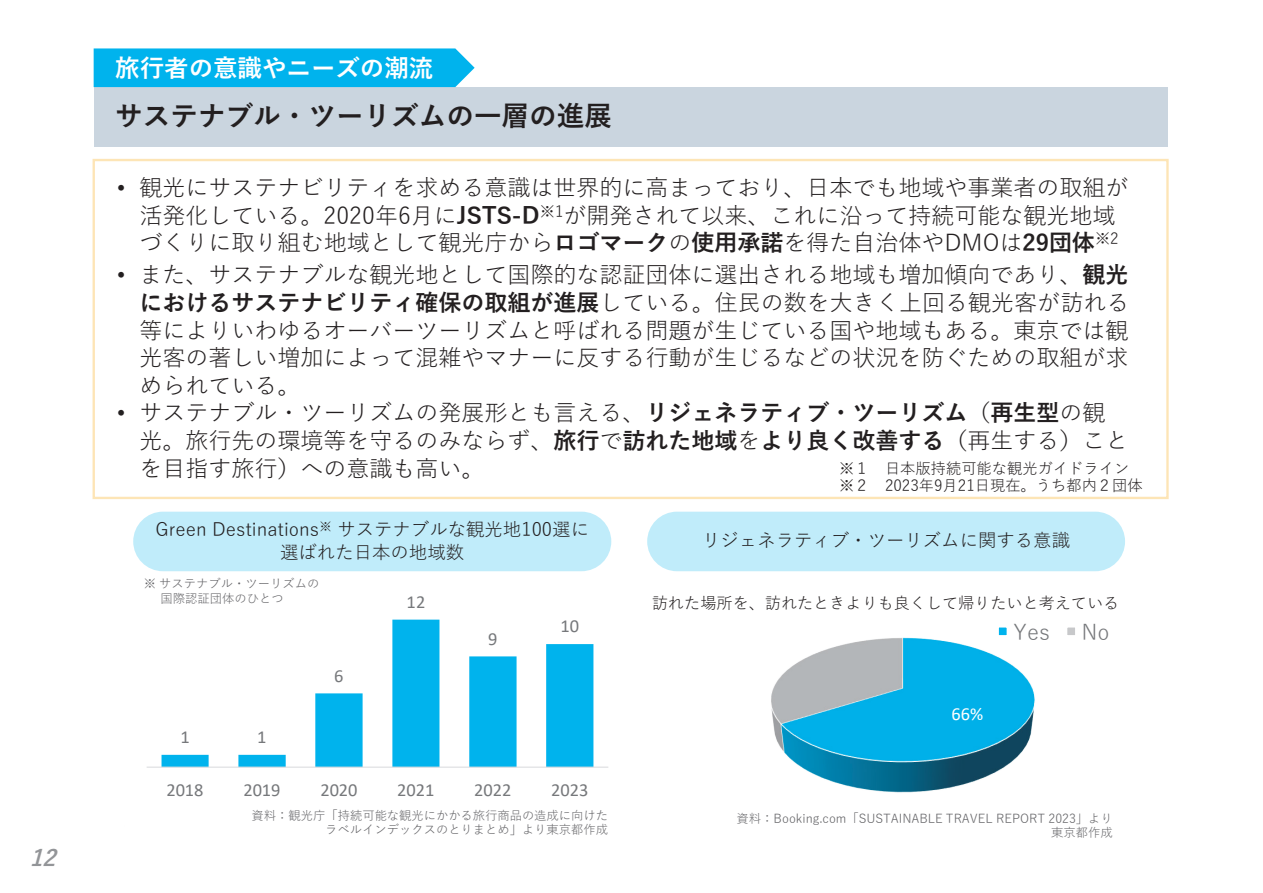
<style>
.page{position:relative;width:1263px;height:893px;background:#fff}
.page>*{position:absolute;margin:0;border:0;box-sizing:border-box;transform-origin:0 0}
.t1{font:700 27.6px "Yu Gothic";color:#231f20}
.t2{font:700 24.45px "Yu Gothic";color:#fff}
.t3{font:23.1px "Yu Gothic";color:#231f20}
.t4{font:22.95px/27.6px "Yu Gothic";color:#231f20;text-align:center}
.t5{font:italic 700 22.35px "Yu Go";color:#939598}
.t6{font:21.6px "Yu Gothic";color:#76787b}
.t7{font:18.45px/22px "Yu Gothic";color:#231f20;text-align:center}
.t8{font:18.45px "Calibri";color:#76787b}
.t9{font:18.45px "Calibri";color:#fff}
.t10{font:16.2px "Yu Gothic";color:#231f20}
.t11{font:15.3px/16.6px "Yu Gothic";color:#231f20}
.t12{font:12.3px/14.7px "Yu Gothic";color:#636366;text-align:right}
.s1{font-family:"Arial"}
.s2{font-weight:700}
</style>
<div class="page">
<div style="left:94px;top:87px;width:1073px;height:59px;background:#cad5df"></div>
<div style="left:94px;top:48px;width:381px;height:39px;background:#00b3ed"></div>
<div style="left:133px;top:512px;width:478px;height:59px;background:#c0ecfa;border-radius:30px"></div>
<img style="left:771px;top:637px;width:264px;height:156px">
<div style="left:997px;top:626px;width:11px;height:11px;background:#00b3ed"></div>
<div style="left:996px;top:624px;width:14px;height:14px;border:3px solid #fff"></div>
<div style="left:1066px;top:626px;width:10px;height:11px;background:#c7c8ca"></div>
<div style="left:1064px;top:624px;width:14px;height:14px;border:3px solid #fff"></div>
<div style="left:647px;top:512px;width:478px;height:59px;background:#c0ecfa;border-radius:30px"></div>
<svg style="left:162px;top:620px;width:431px;height:147px"></svg>
<hr style="left:147px;top:767px;width:461px;height:1px;background:#dcdddf">
<p class="t5" style="left:30px;top:845px;width:37px">12</p>
<p class="t2" style="left:115px;top:54px;width:320px">旅行者の意識やニーズの潮流</p>
<p class="t1" style="left:115px;top:100px;width:498px">サステナブル・ツーリズムの一層の進展</p>
<p class="t4" style="left:117px;top:171px;width:1013px"><span class="s1">•</span> 観光にサステナビリティを求める意識は世界的に高まっており、日本でも地域や事業者の取組が活発化している。2020年6月に<span class="s2">JSTS-D</span><sup>※1</sup>が開発されて以来、これに沿って持続可能な観光地域</p>
<p class="t3" style="left:140px;top:221px;width:981px">づくりに取り組む地域として観光庁から<span class="s2">ロゴマーク</span>の<span class="s2">使用承諾</span>を得た自治体やDMOは<span class="s2">29団体</span><sup>※2</sup></p>
<p class="t4" style="left:140px;top:258px;width:991px;text-align:justify;text-indent:-22px"><span class="s1">•</span> また、サステナブルな観光地として国際的な認証団体に選出される地域も増加傾向であり、<span class="s2">観光におけるサステナビリティ確保の取組が進展</span>している。住民の数を大きく上回る観光客が訪れる等によりいわゆるオーバーツーリズムと呼ばれる問題が生じている国や地域もある。東京では観光客の著しい増加によって混雑やマナーに反する行動が生じるなどの状況を防ぐための取組が求</p>
<p class="t3" style="left:140px;top:364px;width:163px">められている。</p>
<p class="t4" style="left:140px;top:396px;width:990px;text-align:left;text-indent:-22px"><span class="s1">•</span> サステナブル・ツーリズムの発展形とも言える、<span class="s2">リジェネラティブ・ツーリズム</span>（<span class="s2">再生型</span>の観光。旅行先の環境等を守るのみならず、<span class="s2">旅行</span>で<span class="s2">訪れた地域</span>を<span class="s2">より良く改善する</span>（再生する）ことを目指す旅行）への意識も高い。</p>
<p class="t11" style="left:839px;top:459px;width:305px">※１ 日本版持続可能な観光ガイドライン※２ 2023年9月21日現在。うち都内２団体</p>
<p class="t7" style="left:155px;top:516px;width:435px">Green Destinations<sup>※</sup> サステナブルな観光地100選に選ばれた日本の地域数</p>
<p class="t12" style="left:160px;top:575px;width:160px;text-align:left;text-indent:-17px">※ サステナブル・ツーリズムの国際認証団体のひとつ</p>
<p class="t8" style="left:180px;top:724px;width:11px">1</p>
<p class="t8" style="left:257px;top:724px;width:11px">1</p>
<p class="t8" style="left:334px;top:663px;width:11px">6</p>
<p class="t8" style="left:407px;top:589px;width:20px">12</p>
<p class="t8" style="left:488px;top:626px;width:11px">9</p>
<p class="t8" style="left:560px;top:613px;width:20px">10</p>
<p class="t8" style="left:166px;top:777px;width:39px">2018</p>
<p class="t8" style="left:243px;top:777px;width:39px">2019</p>
<p class="t8" style="left:320px;top:777px;width:39px">2020</p>
<p class="t8" style="left:397px;top:777px;width:39px">2021</p>
<p class="t8" style="left:474px;top:777px;width:39px">2022</p>
<p class="t8" style="left:551px;top:777px;width:39px">2023</p>
<p class="t12" style="left:252px;top:806px;width:358px">資料：観光庁「持続可能な観光にかかる旅行商品の造成に向けたラベルインデックスのとりまとめ」より東京都作成</p>
<p class="t7" style="left:702px;top:527px;width:369px">リジェネラティブ・ツーリズムに関する意識</p>
<p class="t10" style="left:652px;top:588px;width:469px">訪れた場所を、訪れたときよりも良くして帰りたいと考えている</p>
<p class="t9" style="left:951px;top:701px;width:33px">66%</p>
<p class="t6" style="left:1013px;top:612px;width:38px">Yes</p>
<p class="t6" style="left:1082px;top:612px;width:30px">No</p>
<p class="t12" style="left:737px;top:809px;width:378px">資料：Booking.com「SUSTAINABLE TRAVEL REPORT 2023」より東京都作成</p>
</div>
